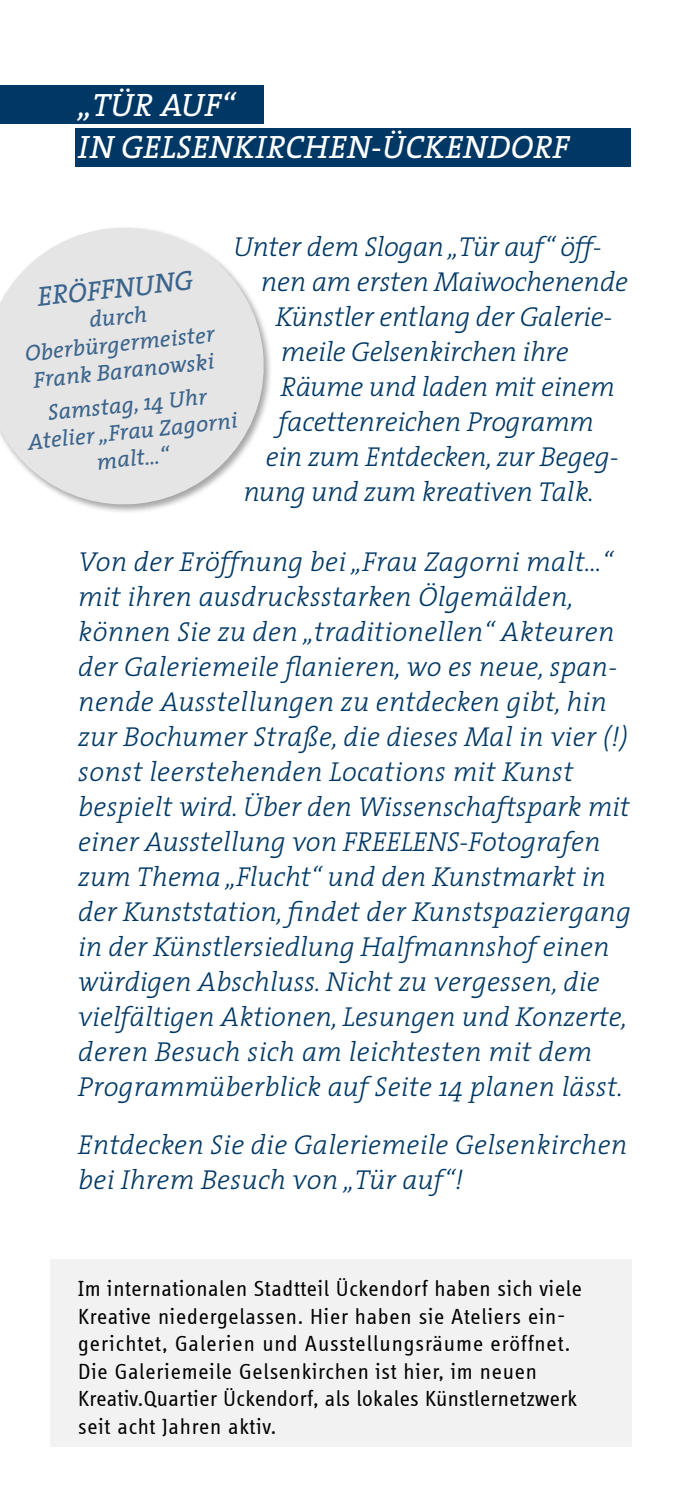
<style>
.page{position:relative;width:695px;height:1489px;background:#fff}
.page>*{position:absolute;margin:0;border:0;box-sizing:border-box;transform-origin:0 0}
.t1{font:italic 32.5px/42.5px "The Serif";letter-spacing:.01em;color:#fff}
.t2{font:italic 300 27.5px/35px "The Serif";color:#003865}
.t3{font:italic 27.5px "The Serif";color:#3b648d}
.t4{font:22.5px/27.5px "Info Display Offc";letter-spacing:.03em;color:#000}
.t5{font:italic 22.5px/27px "The Serif";color:#3b648d;text-align:center}
</style>
<div class="page">
<div style="left:50px;top:1258px;width:581px;height:188px;background:#f2f2f2"></div>
<div style="left:0;top:85px;width:264px;height:39px;background:#003865"></div>
<div style="left:75px;top:128px;width:556px;height:39px;background:#003865"></div>
<svg style="left:0;top:227px;width:271px;height:284px;fill:#e5e5e5"></svg>
<p class="t1" style="left:78px;top:83px;width:492px">„TÜR AUF“<br>IN GELSENKIRCHEN-ÜCKENDORF</p>
<p class="t2" style="left:233px;top:228px;width:370px">Unter dem Slogan „Tür auf“ öff-</p>
<p class="t2" style="left:261px;top:263px;width:368px">nen am ersten Maiwochenende</p>
<p class="t2" style="left:276px;top:298px;width:338px">Künstler entlang der Galerie-</p>
<p class="t2" style="left:281px;top:333px;width:289px">meile Gelsenkirchen ihre</p>
<p class="t2" style="left:281px;top:368px;width:335px">Räume und laden mit einem</p>
<p class="t2" style="left:278px;top:403px;width:317px">facettenreichen Programm</p>
<p class="t2" style="left:266px;top:438px;width:354px">ein zum Entdecken, zur Begeg-</p>
<p class="t2" style="left:243px;top:473px;width:352px">nung und zum kreativen Talk.</p>
<p class="t3" style="left:35px;top:274px;width:157px;rotate:-6deg">ERÖFFNUNG</p>
<p class="t5" style="left:21px;top:313px;width:192px;rotate:-6deg">durch<br>Oberbürgermeister<br>Frank Baranowski</p>
<p class="t5" style="left:24px;top:401px;width:212px;rotate:-6deg">Samstag, 14 Uhr<br>Atelier „Frau Zagorni malt…“</p>
<p class="t2" style="left:78px;top:543px;width:554px">Von der Eröffnung bei „Frau Zagorni malt…“ mit ihren ausdrucksstarken Ölgemälden, können Sie zu den „traditionellen“ Akteuren der Galeriemeile flanieren, wo es neue, span&shy;nende Ausstellungen zu entdecken gibt, hin zur Bochumer Straße, die dieses Mal in vier (!) sonst leerstehenden Locations mit Kunst bespielt wird. Über den Wissenschaftspark mit einer Ausstellung von FREELENS-Fotografen zum Thema „Flucht“ und den Kunstmarkt in der Kunststation, findet der Kunstspaziergang in der Künstlersiedlung Halfmannshof einen würdigen Abschluss. Nicht zu vergessen, die vielfältigen Aktionen, Lesungen und Konzerte, deren Besuch sich am leichtesten mit dem Programmüberblick auf Seite 14 planen lässt.</p>
<p class="t2" style="left:78px;top:1126px;width:550px">Entdecken Sie die Galeriemeile Gelsenkirchen bei Ihrem Besuch von „Tür auf“!</p>
<p class="t4" style="left:78px;top:1274px;width:505px">Im internationalen Stadtteil Ückendorf haben sich viele Kreative niedergelassen. Hier haben sie Ateliers ein&shy;gerichtet, Galerien und Ausstellungsräume eröffnet.<br>Die Galeriemeile Gelsenkirchen ist hier, im neuen Kreativ.Quartier Ückendorf, als lokales Künstlernetzwerk seit acht Jahren aktiv.</p>
</div>
